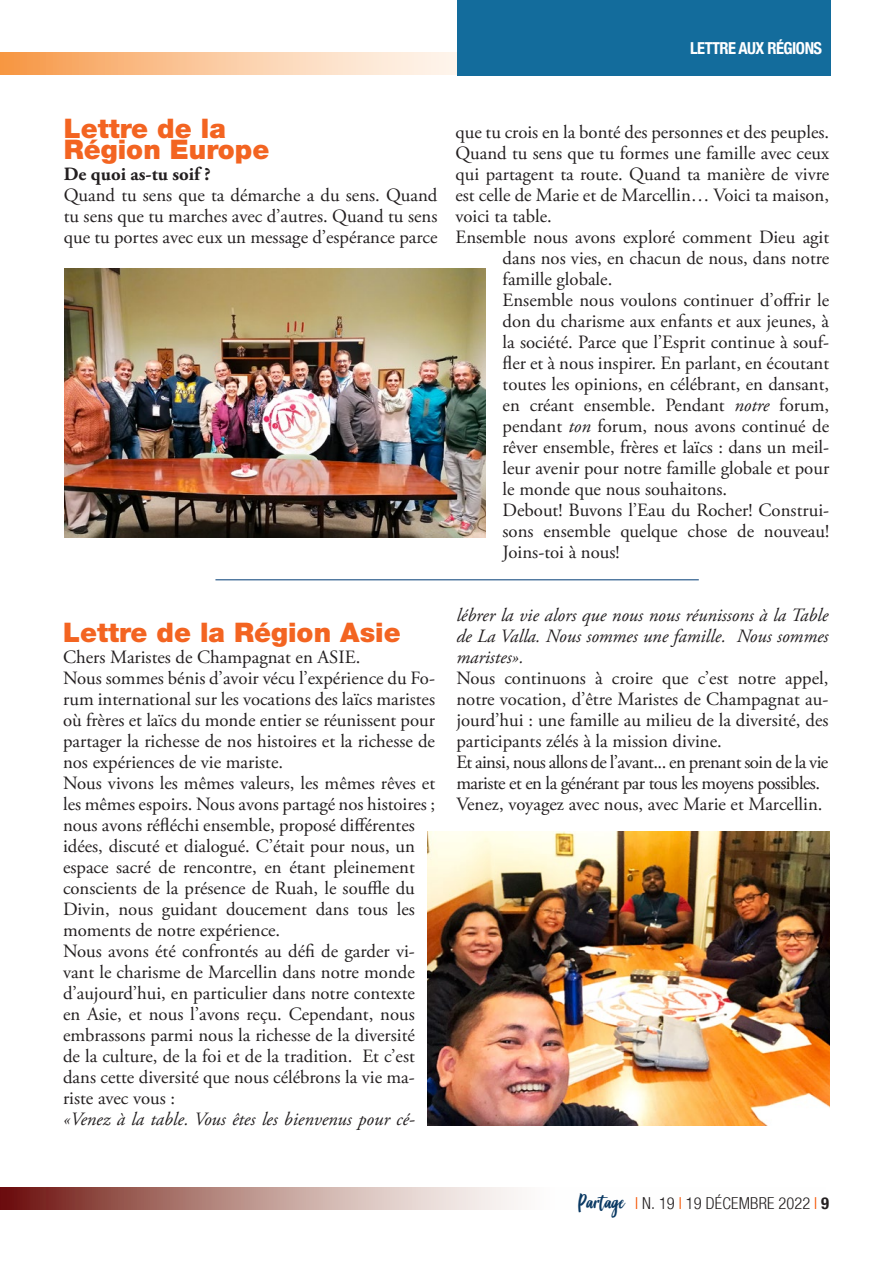
<style>
.page{position:relative;width:893px;height:1263px;background:#fff}
.page>*{position:absolute;margin:0;border:0;box-sizing:border-box;transform-origin:0 0}
.DidacaliaFotos{font:900 27px "Helvetica Neue";color:#f36421}
.t1{font:18.75px/21px "Adobe Garamond Pro";color:#231f20;text-align:justify}
.t2{font:italic 18.75px/21px "Adobe Garamond Pro";color:#231f20;text-align:justify}
.t3{font:18.75px/21px "Adobe Garamond Pro";letter-spacing:-.03em;color:#231f20}
.t4{font:700 18.75px "Adobe Garamond Pro";color:#231f20}
.t5{font:300 condensed 16.5px "Helvetica Neue";letter-spacing:.015em;color:#231f20}
.Testo_normal{font:700 condensed 16.5px "Helvetica Neue";color:#fff}
.Testo_normal-2{font:700 condensed 16.5px "Helvetica Neue";letter-spacing:-.03em;color:#fff}
.s1{font-style:italic}
.s2{font-family:"Good Vibes";font-weight:400;font-stretch:normal;font-size:22.5px;color:#0a3963}
.s3{color:#f45706}
.s4{font-weight:700}
</style>
<div class="page">
<svg style="left:1px;top:53px;width:456px;height:22px;background:#fbcaa1"></svg>
<svg style="left:1px;top:1187px;width:517px;height:22px;background:#bb928c"></svg>
<div style="left:457px;top:0;width:374px;height:75px;background:#136c9c"></div>
<svg style="left:0;top:1187px;width:1px;height:22px"></svg>
<svg style="left:0;top:53px;width:1px;height:22px"></svg>
<img style="left:428px;top:831px;width:402px;height:294px">
<img style="left:65px;top:268px;width:421px;height:269px">
<hr style="left:215px;top:579px;width:484px;height:1px;background:#013c75">
<p class="Testo_normal-2" style="left:690px;top:34px;width:134px">LETTRE AUX RÉGIONS</p>
<p class="Testo_normal" style="left:672px;top:34px;width:152px">SECRE ARIAT OF LAITY</p>
<p class="DidacaliaFotos" style="left:64px;top:112px;width:164px">Lettre de la</p>
<p class="DidacaliaFotos" style="left:64px;top:133px;width:207px">Région Europe</p>
<p class="t4" style="left:64px;top:163px;width:148px">De quoi as-tu soif ?</p>
<p class="t1" style="left:64px;top:185px;width:375px">Quand tu sens que ta démarche a du sens. Quand tu sens que tu marches avec d’autres. Quand tu sens que tu portes avec eux un message d’espérance parce</p>
<p class="t1" style="left:455px;top:122px;width:375px">que tu crois en la bonté des personnes et des peuples.<br>Quand tu sens que tu formes une famille avec ceux qui partagent ta route. Quand ta manière de vivre est celle de Marie et de Marcellin… Voici ta maison, voici ta table.</p>
<p class="t1" style="left:503px;top:227px;width:328px;text-indent:-47px">Ensemble nous avons exploré comment Dieu agit dans nos vies, en chacun de nous, dans notre famille globale.</p>
<p class="t1" style="left:503px;top:290px;width:328px">Ensemble nous voulons continuer d’offrir le don du charisme aux enfants et aux jeunes, à la société. Parce que l’Esprit continue à souf&shy;fler et à nous inspirer. En parlant, en écoutant toutes les opinions, en célébrant, en dansant, en créant ensemble. Pendant <span class="s1">notre</span> forum, pendant <span class="s1">ton</span> forum, nous avons continué de rêver ensemble, frères et laïcs : dans un meil&shy;leur avenir pour notre famille globale et pour le monde que nous souhaitons.</p>
<p class="t1" style="left:503px;top:500px;width:328px">Debout! Buvons l’Eau du Rocher! Construi&shy;sons ensemble quelque chose de nouveau!<br>Joins-toi à nous!</p>
<p class="DidacaliaFotos" style="left:63px;top:616px;width:339px">Lettre de la Région Asie</p>
<p class="t1" style="left:63px;top:647px;width:299px">Chers Maristes de Champagnat en ASIE.</p>
<p class="t1" style="left:63px;top:668px;width:374px">Nous sommes bénis d’avoir vécu l’expérience du Fo&shy;rum international sur les vocations des laïcs maristes où frères et laïcs du monde entier se réunissent pour partager la richesse de nos histoires et la richesse de nos expériences de vie mariste.</p>
<p class="t1" style="left:63px;top:773px;width:374px;text-align:left">Nous vivons les mêmes valeurs, les mêmes rêves et les mêmes espoirs. Nous avons partagé nos histoires ; nous avons réfléchi ensemble, proposé différentes idées, discuté et dialogué. C’était pour nous, un espace sacré de rencontre, en étant pleinement conscients de la présence de Ruah, le souffle du Divin, nous guidant doucement dans tous les moments de notre expérience.</p>
<p class="t1" style="left:63px;top:941px;width:353px">Nous avons été confrontés au défi de garder vi&shy;vant le charisme de Marcellin dans notre monde d’aujourd’hui, en particulier dans notre contexte en Asie, et nous l’avons reçu. Cependant, nous embrassons parmi nous la richesse de la diversité de la culture, de la foi et de la tradition. Et c’est dans cette diversité que nous célébrons la vie ma&shy;riste avec vous :</p>
<p class="t2" style="left:63px;top:1109px;width:353px">«Venez à la table. Vous êtes les bienvenus pour cé-</p>
<p class="t2" style="left:456px;top:605px;width:373px">lébrer la vie alors que nous nous réunissons à la Table de La Valla. Nous sommes une famille. Nous sommes maristes».</p>
<p class="t1" style="left:456px;top:668px;width:374px">Nous continuons à croire que c’est notre appel, notre vocation, d’être Maristes de Champagnat au&shy;jourd’hui : une famille au milieu de la diversité, des participants zélés à la mission divine.</p>
<p class="t3" style="left:456px;top:752px;width:373px">Et ainsi, nous allons de l’avant... en prenant soin de la vie mariste et en la générant par tous les moyens possibles.</p>
<p class="t1" style="left:456px;top:794px;width:368px">Venez, voyagez avec nous, avec Marie et Marcellin.</p>
<p class="t5" style="left:578px;top:1194px;width:253px"><span class="s2">Partage</span> <span class="s3">I</span> N. 19 <span class="s3">I</span> 19 DÉCEMBRE 2022 <span class="s3">I</span> <span class="s4">9</span></p>
</div>
